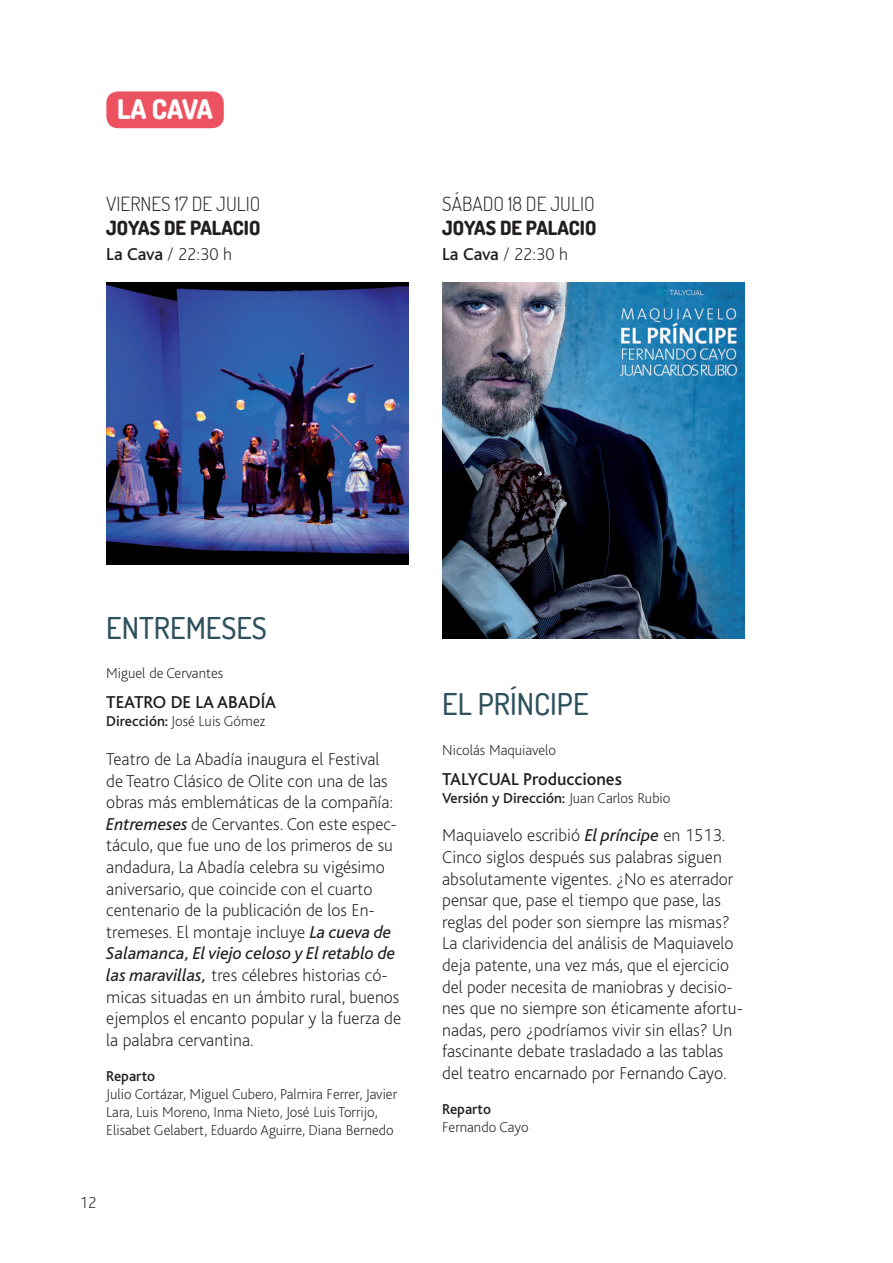
<style>
.page{position:relative;width:893px;height:1263px;background:#fff}
.page>*{position:absolute;margin:0;border:0;box-sizing:border-box;transform-origin:0 0}
.t1{font:500 30px "Dosis";color:#2f515e}
.t2{font:800 27.15px "Dosis";letter-spacing:-.02em;color:#fff}
.t3{font:300 19.5px "Dosis";color:#231f20}
.t4{font:800 19.5px "Dosis";color:#231f20}
.t5{font:200 18px/21.6px "Bliss";color:#231f20}
.t6{font:500 18px "Bliss";color:#231f20}
.t7{font:200 16.5px "Bliss";color:#231f20}
.t8{font:200 15px/18px "Bliss";color:#231f20}
.t9{font:500 15px "Bliss";color:#231f20}
.s1{font-weight:500}
.s2{font-weight:400;font-style:italic}
.s3{font-weight:200}
</style>
<div class="page">
<img style="left:442px;top:283px;width:302px;height:356px">
<img style="left:106px;top:283px;width:302px;height:281px">
<div style="left:106px;top:91px;width:118px;height:37px;background:#ed5261;border-radius:12px"></div>
<h2 class="t2" style="left:117px;top:92px;width:97px">LA CAVA</h2>
<p class="t3" style="left:106px;top:191px;width:156px">VIERNES 17 DE JULIO</p>
<p class="t4" style="left:106px;top:215px;width:156px">JOYAS DE PALACIO</p>
<p class="t5" style="left:106px;top:244px;width:127px"><span class="s1">La Cava</span> / 22:30 h</p>
<p class="t3" style="left:442px;top:191px;width:154px">SÁBADO 18 DE JULIO</p>
<p class="t4" style="left:442px;top:215px;width:156px">JOYAS DE PALACIO</p>
<p class="t5" style="left:442px;top:244px;width:127px"><span class="s1">La Cava</span> / 22:30 h</p>
<h1 class="t1" style="left:106px;top:608px;width:162px">ENTREMESES</h1>
<p class="t8" style="left:106px;top:665px;width:118px">Miguel de Cervantes</p>
<p class="t6" style="left:106px;top:693px;width:169px">TeaTRo de La abadía</p>
<p class="t8" style="left:106px;top:713px;width:160px"><span class="s1">dirección:</span> José luis Gómez</p>
<p class="t5" style="left:106px;top:749px;width:296px">Teatro de la Abadía inaugura el Festival<br>de Teatro Clásico de Olite con una de las obras más emblemáticas de la compañía:<br><span class="s2">Entremeses</span> de Cervantes. Con este espec&shy;táculo, que fue uno de los primeros de su andadura, la Abadía celebra su vigésimo aniversario, que coincide con el cuarto centenario de la publicación de los En&shy;tremeses. El montaje incluye <span class="s2">La cueva de Salamanca, El viejo celoso y El retablo de las maravillas,</span> tres célebres historias có&shy;micas situadas en un ámbito rural, buenos ejemplos el encanto popular y la fuerza de la palabra cervantina.</p>
<p class="t9" style="left:106px;top:1068px;width:50px">Reparto</p>
<p class="t8" style="left:106px;top:1085px;width:292px">Julio Cortázar, Miguel Cubero, Palmira Ferrer, Javier lara, luis Moreno, Inma Nieto, José luis Torrijo,<br>Elisabet Gelabert, Eduardo Aguirre, Diana Bernedo</p>
<p class="t7" style="left:80px;top:1193px;width:18px">12</p>
<h1 class="t1" style="left:442px;top:685px;width:148px">EL PRÍNCIPE</h1>
<p class="t8" style="left:442px;top:741px;width:115px">Nicolás Maquiavelo</p>
<p class="t6" style="left:442px;top:769px;width:181px">TaLYCUaL Producciones</p>
<p class="t9" style="left:442px;top:790px;width:230px">Versión y dirección: <span class="s3">Juan Carlos rubio</span></p>
<p class="t5" style="left:442px;top:825px;width:302px">Maquiavelo escribió <span class="s2">El príncipe</span> en 1513.<br>Cinco siglos después sus palabras siguen absolutamente vigentes. ¿No es aterrador pensar que, pase el tiempo que pase, las reglas del poder son siempre las mismas? la clarividencia del análisis de Maquiavelo deja patente, una vez más, que el ejercicio del poder necesita de maniobras y decisio&shy;nes que no siempre son éticamente afortu&shy;nadas, pero ¿podríamos vivir sin ellas? un fascinante debate trasladado a las tablas del teatro encarnado por Fernando Cayo.</p>
<p class="t9" style="left:442px;top:1101px;width:50px">Reparto</p>
<p class="t8" style="left:442px;top:1118px;width:88px">Fernando Cayo</p>
</div>
